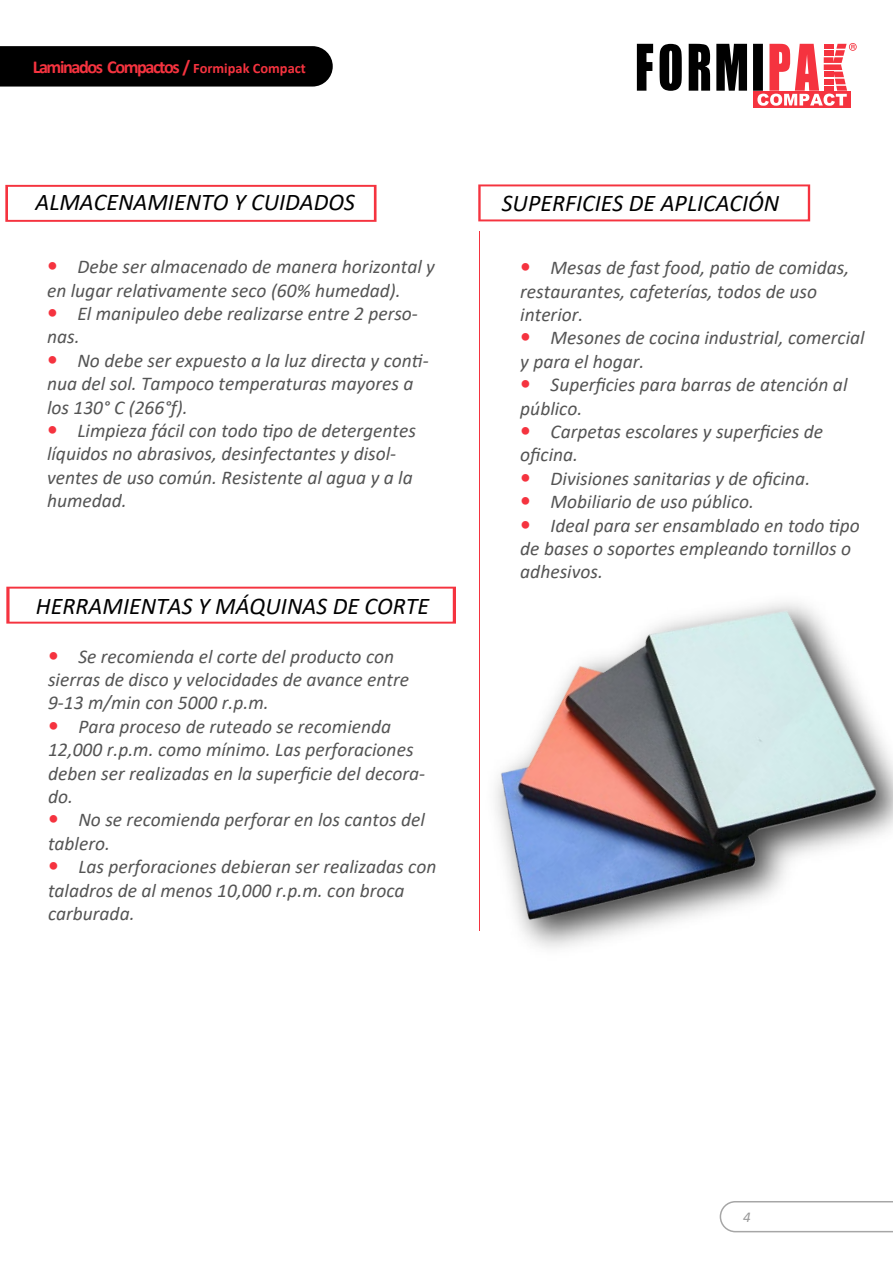
<style>
.page{position:relative;width:893px;height:1263px;background:#fff}
.page>*{position:absolute;margin:0;border:0;box-sizing:border-box;transform-origin:0 0}
.t1{font:italic 24px "Calibri";color:#000}
.t2{font:italic 19.5px/23.4px "Calibri";color:#545454}
.t3{font:700 18.3px "Calibri";letter-spacing:-.08em;color:#f5333f}
.t4{font:italic 15px "Calibri";color:#999}
.s1{font-size:14.4px}
</style>
<div class="page">
<img style="left:376px;top:586px;width:517px;height:362px">
<svg style="left:5px;top:185px;width:371px;height:37px"></svg>
<svg style="left:6px;top:587px;width:450px;height:37px"></svg>
<svg style="left:478px;top:184px;width:332px;height:37px"></svg>
<hr style="left:479px;top:231px;width:1px;height:699px;background:#f5333f">
<svg style="left:720px;top:1201px;width:173px;height:31px"></svg>
<div style="left:754px;top:91px;width:97px;height:17px;background:#f5333f"></div>
<svg style="left:637px;top:44px;width:16px;height:47px"></svg>
<svg style="left:660px;top:44px;width:22px;height:47px"></svg>
<svg style="left:689px;top:44px;width:21px;height:47px"></svg>
<svg style="left:716px;top:44px;width:31px;height:47px"></svg>
<svg style="left:753px;top:43px;width:104px;height:63px"></svg>
<div style="left:0;top:46px;width:333px;height:41px;background:#000"></div>
<p class="t3" style="left:33px;top:54px;width:275px">Laminados Compactos / <span class="s1">Formipak Compact</span></p>
<p class="t1" style="left:35px;top:185px;width:321px">ALMACENAMIENTO Y CUIDADOS</p>
<p class="t2" style="left:47px;top:254px;width:389px;text-indent:30px">Debe ser almacenado de manera horizontal y en lugar relativamente seco (60% humedad).</p>
<p class="t2" style="left:47px;top:301px;width:372px;text-indent:30px">El manipuleo debe realizarse entre 2 perso&shy;nas.</p>
<p class="t2" style="left:47px;top:348px;width:383px;text-indent:30px">No debe ser expuesto a la luz directa y conti&shy;nua del sol. Tampoco temperaturas mayores a los 130° C (266°f).</p>
<p class="t2" style="left:47px;top:418px;width:371px;text-indent:30px">Limpieza fácil con todo tipo de detergentes líquidos no abrasivos, desinfectantes y disol&shy;ventes de uso común. Resistente al agua y a la humedad.</p>
<p class="t1" style="left:36px;top:589px;width:395px">HERRAMIENTAS Y MÁQUINAS DE CORTE</p>
<p class="t2" style="left:48px;top:644px;width:362px;text-indent:30px">Se recomienda el corte del producto con sierras de disco y velocidades de avance entre<br>9-13 m/min con 5000 r.p.m.</p>
<p class="t2" style="left:48px;top:714px;width:379px;text-indent:30px">Para proceso de ruteado se recomienda 12,000 r.p.m. como mínimo. Las perforaciones deben ser realizadas en la superficie del decora&shy;do.</p>
<p class="t2" style="left:48px;top:807px;width:378px;text-indent:30px">No se recomienda perforar en los cantos del tablero.</p>
<p class="t2" style="left:48px;top:854px;width:390px;text-indent:30px">Las perforaciones debieran ser realizadas con taladros de al menos 10,000 r.p.m. con broca carburada.</p>
<p class="t1" style="left:502px;top:186px;width:279px">SUPERFICIES DE APLICACIÓN</p>
<p class="t2" style="left:520px;top:255px;width:330px;text-indent:30px">Mesas de fast food, patio de comidas, restaurantes, cafeterías, todos de uso interior.</p>
<p class="t2" style="left:520px;top:325px;width:346px;text-indent:30px">Mesones de cocina industrial, comercial y para el hogar.</p>
<p class="t2" style="left:520px;top:372px;width:329px;text-indent:30px">Superficies para barras de atención al público.</p>
<p class="t2" style="left:520px;top:419px;width:304px;text-indent:30px">Carpetas escolares y superficies de oficina.</p>
<p class="t2" style="left:551px;top:466px;width:261px">Divisiones sanitarias y de oficina.</p>
<p class="t2" style="left:551px;top:489px;width:205px">Mobiliario de uso público.</p>
<p class="t2" style="left:551px;top:513px;width:311px">Ideal para ser ensamblado en todo tipo</p>
<p class="t2" style="left:520px;top:536px;width:332px">de bases o soportes empleando tornillos o</p>
<p class="t2" style="left:520px;top:559px;width:84px">adhesivos.</p>
<p class="t4" style="left:743px;top:1206px;width:9px">4</p>
</div>
